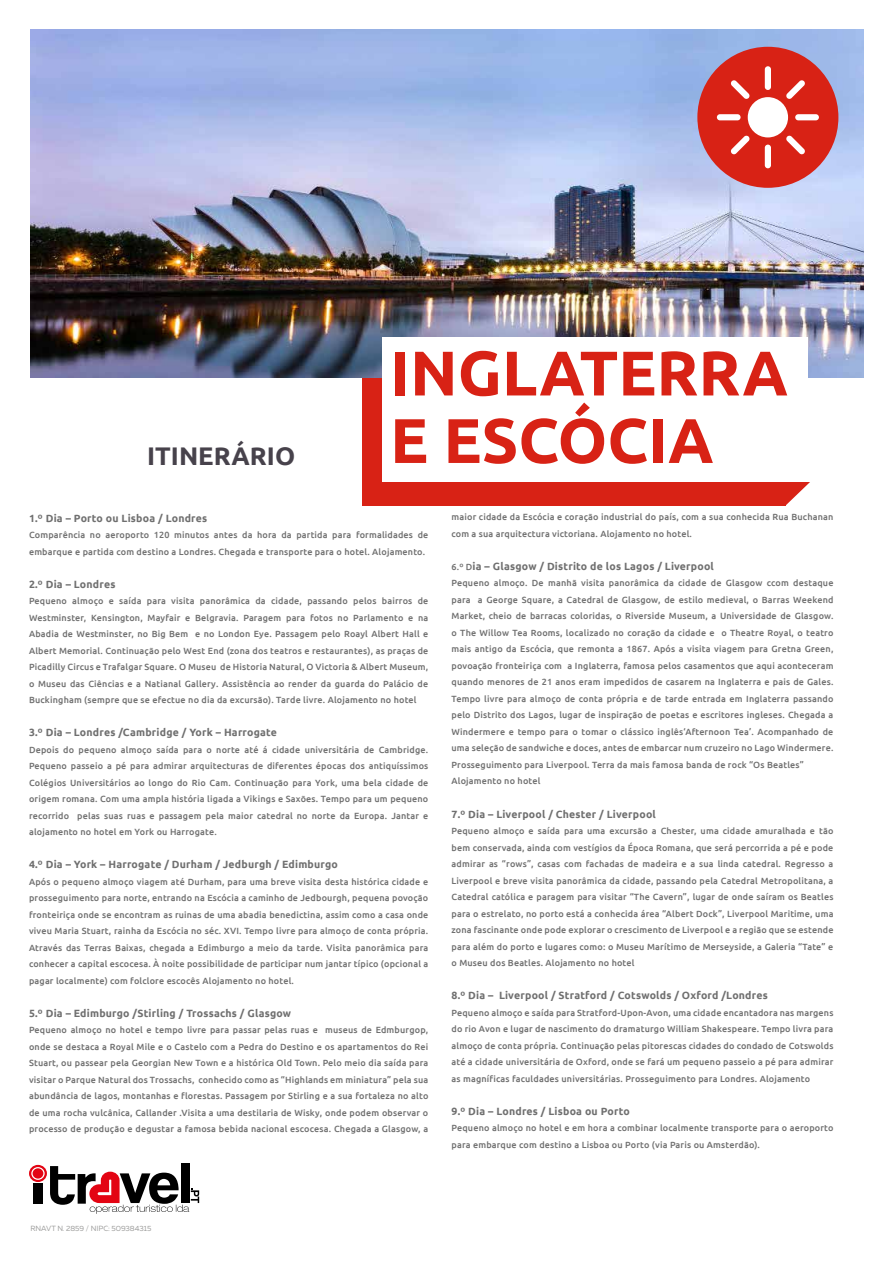
<style>
.page{position:relative;width:893px;height:1263px;background:#fff}
.page>*{position:absolute;margin:0;border:0;box-sizing:border-box;transform-origin:0 0}
.t1{font:700 63px/67.5px "Ubuntu";color:#d82215}
.t2{font:700 25.5px "Ubuntu";color:#47424b}
.t3{font:700 10.5px "Ubuntu";letter-spacing:.02em;color:#6f6f6f}
.t4{font:500 9px/16.5px "Ubuntu";letter-spacing:.02em;color:#6f6f6f;text-align:justify}
.t5{font:7.5px "Muller Regular 3";letter-spacing:-.01em;color:#9d9d9c}
.s1{font-weight:500;font-size:9px}
</style>
<div class="page">
<img style="left:31px;top:30px;width:833px;height:348px">
<div style="left:697px;top:47px;width:141px;height:141px;background:#d82215;border-radius:50%"></div>
<div style="left:765px;top:66px;width:6px;height:24px;background:#fff;border-radius:3px"></div>
<div style="left:765px;top:145px;width:6px;height:23px;background:#fff;border-radius:3px"></div>
<div style="left:795px;top:114px;width:24px;height:6px;background:#fff;border-radius:3px"></div>
<div style="left:717px;top:114px;width:24px;height:6px;background:#fff;border-radius:3px"></div>
<svg style="left:786px;top:135px;width:19px;height:19px"></svg>
<svg style="left:731px;top:80px;width:19px;height:19px"></svg>
<svg style="left:731px;top:135px;width:19px;height:19px"></svg>
<svg style="left:786px;top:80px;width:19px;height:19px"></svg>
<div style="left:748px;top:97px;width:40px;height:40px;background:#fff;border-radius:50%"></div>
<div style="left:181px;top:1163px;width:8px;height:40px;background:#000"></div>
<svg style="left:29px;top:1165px;width:170px;height:49px"></svg>
<div style="left:362px;top:378px;width:424px;height:127px;background:#d82215"></div>
<svg style="left:786px;top:482px;width:24px;height:23px"></svg>
<div style="left:383px;top:337px;width:425px;height:145px;background:#fff"></div>
<h2 class="t2" style="left:147px;top:440px;width:149px">ITINERÁRIO</h2>
<h1 class="t1" style="left:390px;top:338px;width:399px">INGLATERRA<br>E ESCÓCIA</h1>
<p class="t3" style="left:29px;top:511px;width:180px">1.º Dia – Porto ou Lisboa / Londres</p>
<p class="t4" style="left:29px;top:526px;width:401px">Comparência no aeroporto 120 minutos antes da hora da partida para formalidades de embarque e partida com destino a Londres. Chegada e transporte para o hotel. Alojamento.</p>
<p class="t3" style="left:29px;top:577px;width:88px">2.º Dia – Londres</p>
<p class="t4" style="left:29px;top:592px;width:401px">Pequeno almoço e saída para visita panorâmica da cidade, passando pelos bairros de Westminster, Kensington, Mayfair e Belgravia. Paragem para fotos no Parlamento e na Abadia de Westminster, no Big Bem e no London Eye. Passagem pelo Roayl Albert Hall e Albert Memorial. Continuação pelo West End (zona dos teatros e restaurantes), as praças de Picadilly Circus e Trafalgar Square. O Museu de Historia Natural, O Victoria &amp; Albert Museum, o Museu das Ciências e a Natianal Gallery. Assistência ao render da guarda do Palácio de Buckingham (sempre que se efectue no dia da excursão). Tarde livre. Alojamento no hotel</p>
<p class="t3" style="left:29px;top:726px;width:249px">3.º Dia – Londres /Cambridge / York – Harrogate</p>
<p class="t4" style="left:29px;top:741px;width:401px">Depois do pequeno almoço saída para o norte até á cidade universitária de Cambridge.<br>Pequeno passeio a pé para admirar arquitecturas de diferentes épocas dos antiquíssimos Colégios Universitários ao longo do Rio Cam. Continuação para York, uma bela cidade de origem romana. Com uma ampla história ligada a Vikings e Saxões. Tempo para um pequeno recorrido pelas suas ruas e passagem pela maior catedral no norte da Europa. Jantar e alojamento no hotel em York ou Harrogate.</p>
<p class="t3" style="left:29px;top:858px;width:310px">4.º Dia – York – Harrogate / Durham / Jedburgh / Edimburgo</p>
<p class="t4" style="left:29px;top:873px;width:401px">Após o pequeno almoço viagem até Durham, para uma breve visita desta histórica cidade e prosseguimento para norte, entrando na Escócia a caminho de Jedbourgh, pequena povoção fronteiriça onde se encontram as ruinas de uma abadia benedictina, assim como a casa onde viveu Maria Stuart, rainha da Escócia no séc. XVI. Tempo livre para almoço de conta própria.<br>Através das Terras Baixas, chegada a Edimburgo a meio da tarde. Visita panorâmica para conhecer a capital escocesa. À noite possibilidade de participar num jantar típico (opcional a pagar localmente) com folclore escocês Alojamento no hotel.</p>
<p class="t3" style="left:29px;top:1006px;width:264px">5.º Dia – Edimburgo /Stirling / Trossachs / Glasgow</p>
<p class="t4" style="left:29px;top:1021px;width:401px">Pequeno almoço no hotel e tempo livre para passar pelas ruas e museus de Edmburgop, onde se destaca a Royal Mile e o Castelo com a Pedra do Destino e os apartamentos do Rei Stuart, ou passear pela Georgian New Town e a histórica Old Town. Pelo meio dia saída para visitar o Parque Natural dos Trossachs, conhecido como as “Highlands em miniatura” pela sua abundância de lagos, montanhas e florestas. Passagem por Stirling e a sua fortaleza no alto de uma rocha vulcânica, Callander .Visita a uma destilaria de Wisky, onde podem observar o processo de produção e degustar a famosa bebida nacional escocesa. Chegada a Glasgow, a</p>
<p class="t4" style="left:451px;top:509px;width:383px">maior cidade da Escócia e coração industrial do país, com a sua conhecida Rua Buchanan com a sua arquitectura victoriana. Alojamento no hotel.</p>
<p class="t3" style="left:451px;top:560px;width:264px"><span class="s1">6.º D</span>ia – Glasgow / Distrito de los Lagos / Liverpool</p>
<p class="t4" style="left:451px;top:575px;width:383px;text-align:left">Pequeno almoço. De manhã visita panorâmica da cidade de Glasgow ccom destaque para a George Square, a Catedral de Glasgow, de estilo medieval, o Barras Weekend Market, cheio de barracas coloridas, o Riverside Museum, a Universidade de Glasgow. o The Willow Tea Rooms, localizado no coração da cidade e o Theatre Royal, o teatro mais antigo da Escócia, que remonta a 1867. Após a visita viagem para Gretna Green, povoação fronteiriça com a Inglaterra, famosa pelos casamentos que aqui aconteceram quando menores de 21 anos eram impedidos de casarem na Inglaterra e pais de Gales.<br>Tempo livre para almoço de conta própria e de tarde entrada em Inglaterra passando pelo Distrito dos Lagos, lugar de inspiração de poetas e escritores ingleses. Chegada a Windermere e tempo para o tomar o clássico inglês‘Afternoon Tea’. Acompanhado de uma seleção de sandwiche e doces, antes de embarcar num cruzeiro no Lago Windermere.<br>Prosseguimento para Liverpool. Terra da mais famosa banda de rock “Os Beatles” Alojamento no hotel</p>
<p class="t3" style="left:451px;top:807px;width:206px">7.º Dia – Liverpool / Chester / Liverpool</p>
<p class="t4" style="left:451px;top:822px;width:383px">Pequeno almoço e saída para uma excursão a Chester, uma cidade amuralhada e tão bem conservada, ainda com vestígios da Época Romana, que será percorrida a pé e pode admirar as “rows”, casas com fachadas de madeira e a sua linda catedral. Regresso a Liverpool e breve visita panorâmica da cidade, passando pela Catedral Metropolitana, a Catedral católica e paragem para visitar “The Cavern”, lugar de onde saíram os Beatles para o estrelato, no porto está a conhecida área “Albert Dock”, Liverpool Maritime, uma zona fascinante onde pode explorar o crescimento de Liverpool e a região que se estende para além do porto e lugares como: o Museu Marítimo de Merseyside, a Galeria “Tate” e o Museu dos Beatles. Alojamento no hotel</p>
<p class="t3" style="left:451px;top:989px;width:318px">8.º Dia – Liverpool / Stratford / Cotswolds / Oxford /Londres</p>
<p class="t4" style="left:451px;top:1004px;width:383px">Pequeno almoço e saída para Stratford-Upon-Avon, uma cidade encantadora nas margens do rio Avon e lugar de nascimento do dramaturgo William Shakespeare. Tempo livra para almoço de conta própria. Continuação pelas pitorescas cidades do condado de Cotswolds até a cidade universitária de Oxford, onde se fará um pequeno passeio a pé para admirar as magníficas faculdades universitárias. Prosseguimento para Londres. Alojamento</p>
<p class="t3" style="left:451px;top:1104px;width:180px">9.º Dia – Londres / Lisboa ou Porto</p>
<p class="t4" style="left:451px;top:1119px;width:383px">Pequeno almoço no hotel e em hora a combinar localmente transporte para o aeroporto para embarque com destino a Lisboa ou Porto (via Paris ou Amsterdão).</p>
<p class="t5" style="left:31px;top:1224px;width:122px">RNAVT N. 2859 / NIPC: 509384315</p>
</div>
